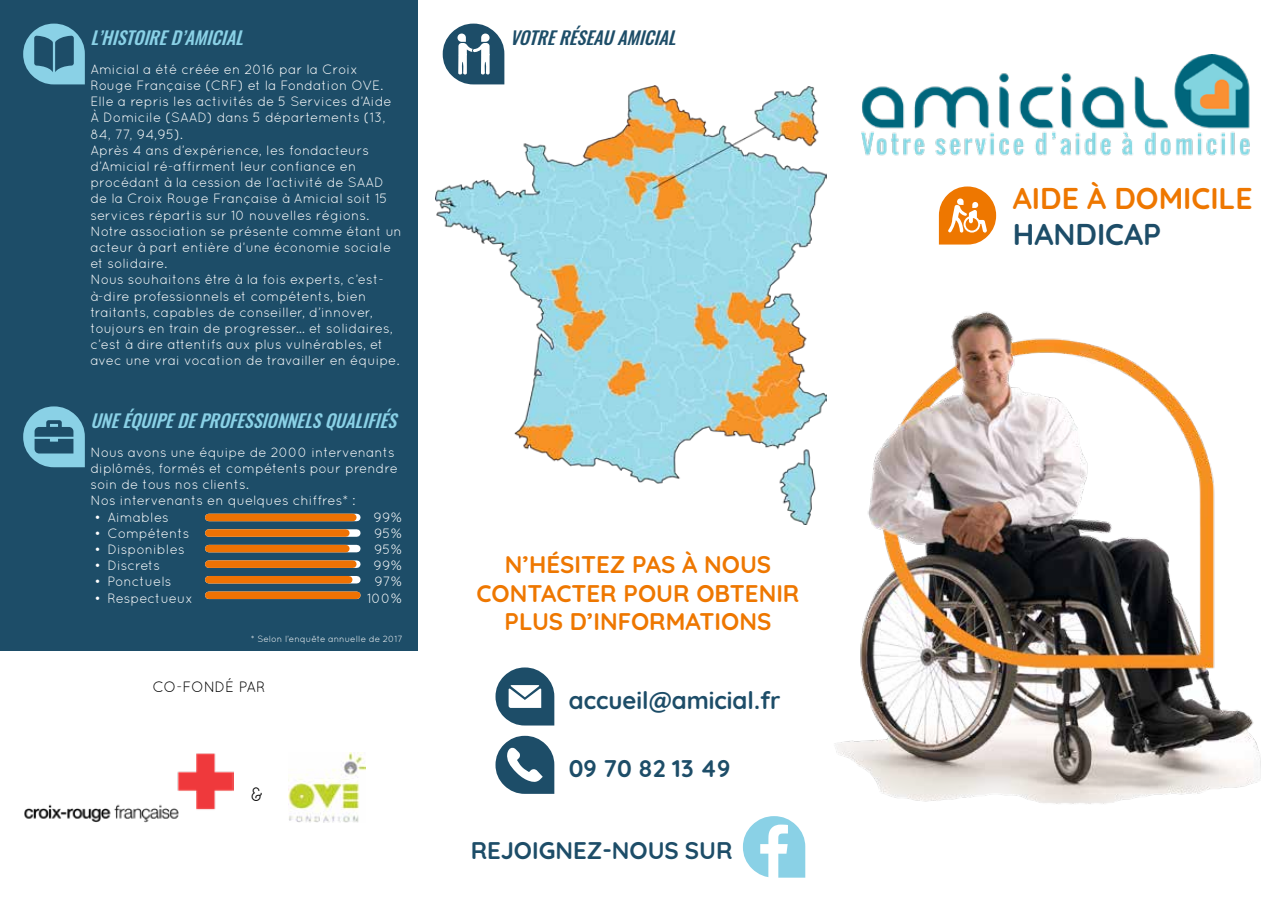
<style>
.page{position:relative;width:1276px;height:906px;background:#fff}
.page>*{position:absolute;margin:0;border:0;box-sizing:border-box;transform-origin:0 0}
.t1{font:700 30px "Quicksand";color:#e70}
.t2{font:700 30px "Quicksand";color:#1d4d68}
.t3{font:700 24px/28.8px "Quicksand";color:#e70;text-align:center}
.t4{font:700 24px "Quicksand";color:#1d4d68}
.t5{font:19.5px "Quicksand";color:#000}
.t6{font:italic 500 18px "Oswald";color:#8ad1e6}
.t7{font:italic 500 18px "Oswald";color:#1d4d68}
.t8{font:15px "Quicksand";letter-spacing:-.02em;color:#000}
.t9{font:13.5px/16.2px "Quicksand";color:#fff}
.t10{font:9px "Quicksand";color:#fff}
</style>
<div class="page">
<div style="left:0;top:0;width:418px;height:651px;background:#1d4d68"></div>
<img style="left:861px;top:54px;width:389px;height:102px">
<img style="left:435px;top:86px;width:391px;height:439px">
<svg style="left:743px;top:816px;width:62px;height:62px"></svg>
<svg style="left:495px;top:736px;width:59px;height:58px"></svg>
<svg style="left:495px;top:667px;width:59px;height:58px"></svg>
<svg style="left:23px;top:24px;width:62px;height:60px"></svg>
<svg style="left:443px;top:24px;width:61px;height:60px"></svg>
<svg style="left:23px;top:406px;width:62px;height:61px"></svg>
<img style="left:24px;top:753px;width:210px;height:69px">
<img style="left:289px;top:752px;width:76px;height:70px">
<svg style="left:353px;top:514px;width:4px;height:7px"></svg>
<div style="left:209px;top:514px;width:144px;height:7px;background:#ee7203"></div>
<svg style="left:346px;top:529px;width:11px;height:8px"></svg>
<div style="left:209px;top:529px;width:137px;height:8px;background:#ee7203"></div>
<svg style="left:346px;top:545px;width:11px;height:7px"></svg>
<div style="left:209px;top:545px;width:137px;height:7px;background:#ee7203"></div>
<svg style="left:353px;top:560px;width:4px;height:8px"></svg>
<div style="left:209px;top:560px;width:144px;height:8px;background:#ee7203"></div>
<svg style="left:349px;top:576px;width:8px;height:7px"></svg>
<div style="left:209px;top:576px;width:140px;height:7px;background:#ee7203"></div>
<div style="left:209px;top:591px;width:148px;height:8px;background:#ee7203"></div>
<img style="left:804px;top:275px;width:457px;height:529px">
<svg style="left:939px;top:186px;width:57px;height:58px"></svg>
<h3 class="t6" style="left:90px;top:28px;width:162px">L’HISTOIRED’AMICIAL</h3>
<p class="t9" style="left:90px;top:61px;width:313px">Amicial a été créée en 2016 par la Croix Rouge Française (CRF) et la Fondation OVE.<br>Elle a repris les activités de 5 Services d’Aide À Domicile (SAAD) dans 5 départements (13, 84, 77, 94,95).<br>Après 4 ans d’expérience, les fondacteurs d’Amicial ré-affirment leur confiance en procédant à la cession de l’activité de SAAD de la Croix Rouge Française à Amicial soit 15 services répartis sur 10 nouvelles régions.<br>Notre association se présente comme étant un acteur à part entière d’une économie sociale et solidaire.<br>Nous souhaitons être à la fois experts, c’est&shy;à-dire professionnels et compétents, bien traitants, capables de conseiller, d’innover, toujours en train de progresser... et solidaires, c’est à dire attentifs aux plus vulnérables, et avec une vrai vocation de travailler en équipe.</p>
<h3 class="t6" style="left:90px;top:411px;width:315px">UNEÉQUIPEDEPROFESSIONNELSQUALIFIÉS</h3>
<p class="t9" style="left:90px;top:444px;width:309px">Nous avons une équipe de 2000 intervenants diplômés, formés et compétents pour prendre soin de tous nos clients.<br>Nos intervenants en quelques chiffres* :</p>
<p class="t9" style="left:95px;top:508px;width:76px">• Aimables</p>
<p class="t9" style="left:373px;top:508px;width:30px">99%</p>
<p class="t9" style="left:95px;top:525px;width:96px">• Compétents</p>
<p class="t9" style="left:374px;top:525px;width:29px">95%</p>
<p class="t9" style="left:95px;top:541px;width:92px">• Disponibles</p>
<p class="t9" style="left:374px;top:541px;width:29px">95%</p>
<p class="t9" style="left:95px;top:557px;width:67px">• Discrets</p>
<p class="t9" style="left:373px;top:557px;width:30px">99%</p>
<p class="t9" style="left:95px;top:573px;width:78px">• Ponctuels</p>
<p class="t9" style="left:374px;top:573px;width:29px">97%</p>
<p class="t9" style="left:95px;top:589px;width:100px">• Respectueux</p>
<p class="t9" style="left:367px;top:589px;width:36px">100%</p>
<p class="t10" style="left:251px;top:634px;width:153px">* Selon l’enquête annuelle de 2017</p>
<p class="t8" style="left:152px;top:678px;width:115px">CO-FONDÉ PAR</p>
<h3 class="t5" style="left:251px;top:782px;width:15px">&amp;</h3>
<h3 class="t7" style="left:510px;top:28px;width:175px">VOTRERÉSEAUAMICIAL</h3>
<h2 class="t3" style="left:476px;top:548px;width:324px">N’HÉSITEZ PAS À NOUS<br>CONTACTER POUR OBTENIR<br>PLUS D’INFORMATIONS</h2>
<h2 class="t4" style="left:569px;top:680px;width:213px">accueil@amicial.fr</h2>
<h2 class="t4" style="left:569px;top:748px;width:163px">09 70 82 13 49</h2>
<h2 class="t4" style="left:471px;top:830px;width:263px">REJOIGNEZ-NOUS SUR</h2>
<h1 class="t1" style="left:1012px;top:173px;width:241px">AIDE À DOMICILE</h1>
<h1 class="t2" style="left:1012px;top:209px;width:150px">HANDICAP</h1>
</div>
